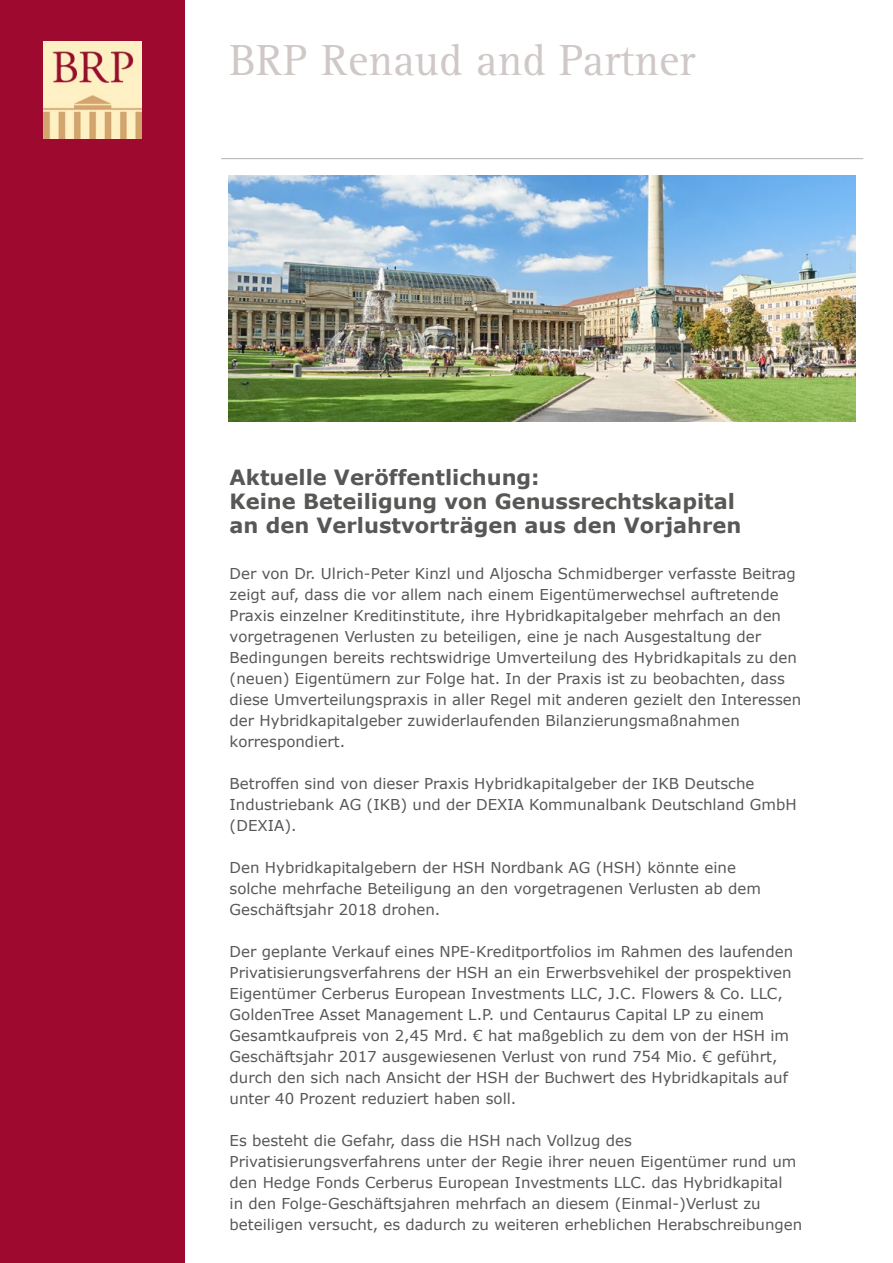
<style>
.page{position:relative;width:893px;height:1263px;background:#fff}
.page>*{position:absolute;margin:0;border:0;box-sizing:border-box;transform-origin:0 0}
.t1{font:45px "Rotis Serif";color:#cfc8c6}
.t2{font:700 21px/24px "Verdana";color:#575756}
.t3{font:15px/21px "Verdana";color:#575756}
</style>
<div class="page">
<div style="left:0;top:0;width:185px;height:1262px;background:#9e092f"></div>
<img style="left:43px;top:41px;width:98px;height:98px">
<img style="left:229px;top:175px;width:626px;height:247px">
<hr style="left:221px;top:158px;width:642px;height:1px;background:#b3b2b2">
<p class="t1" style="left:230px;top:34px;width:467px">BRP Renaud and Partner</p>
<p class="t2" style="left:230px;top:464px;width:513px">Aktuelle Veröffentlichung:<br>Keine Beteiligung von Genussrechtskapital an den Verlustvorträgen aus den Vorjahren</p>
<p class="t3" style="left:230px;top:563px;width:573px">Der von Dr. Ulrich-Peter Kinzl und Aljoscha Schmidberger verfasste Beitrag zeigt auf, dass die vor allem nach einem Eigentümerwechsel auftretende Praxis einzelner Kreditinstitute, ihre Hybridkapitalgeber mehrfach an den vorgetragenen Verlusten zu beteiligen, eine je nach Ausgestaltung der Bedingungen bereits rechtswidrige Umverteilung des Hybridkapitals zu den (neuen) Eigentümern zur Folge hat. In der Praxis ist zu beobachten, dass diese Umverteilungspraxis in aller Regel mit anderen gezielt den Interessen der Hybridkapitalgeber zuwiderlaufenden Bilanzierungsmaßnahmen korrespondiert.</p>
<p class="t3" style="left:230px;top:773px;width:568px">Betroffen sind von dieser Praxis Hybridkapitalgeber der IKB Deutsche<br>Industriebank AG (IKB) und der DEXIA Kommunalbank Deutschland GmbH (DEXIA).</p>
<p class="t3" style="left:230px;top:857px;width:533px">Den Hybridkapitalgebern der HSH Nordbank AG (HSH) könnte eine solche mehrfache Beteiligung an den vorgetragenen Verlusten ab dem<br>Geschäftsjahr 2018 drohen.</p>
<p class="t3" style="left:230px;top:941px;width:565px">Der geplante Verkauf eines NPE-Kreditportfolios im Rahmen des laufenden Privatisierungsverfahrens der HSH an ein Erwerbsvehikel der prospektiven Eigentümer Cerberus European Investments LLC, J.C. Flowers &amp; Co. LLC, GoldenTree Asset Management L.P. und Centaurus Capital LP zu einem Gesamtkaufpreis von 2,45 Mrd. € hat maßgeblich zu dem von der HSH im Geschäftsjahr 2017 ausgewiesenen Verlust von rund 754 Mio. € geführt, durch den sich nach Ansicht der HSH der Buchwert des Hybridkapitals auf unter 40 Prozent reduziert haben soll.</p>
<p class="t3" style="left:230px;top:1130px;width:574px">Es besteht die Gefahr, dass die HSH nach Vollzug des Privatisierungsverfahrens unter der Regie ihrer neuen Eigentümer rund um den Hedge Fonds Cerberus European Investments LLC. das Hybridkapital<br>in den Folge-Geschäftsjahren mehrfach an diesem (Einmal-)Verlust zu beteiligen versucht, es dadurch zu weiteren erheblichen Herabschreibungen</p>
</div>
